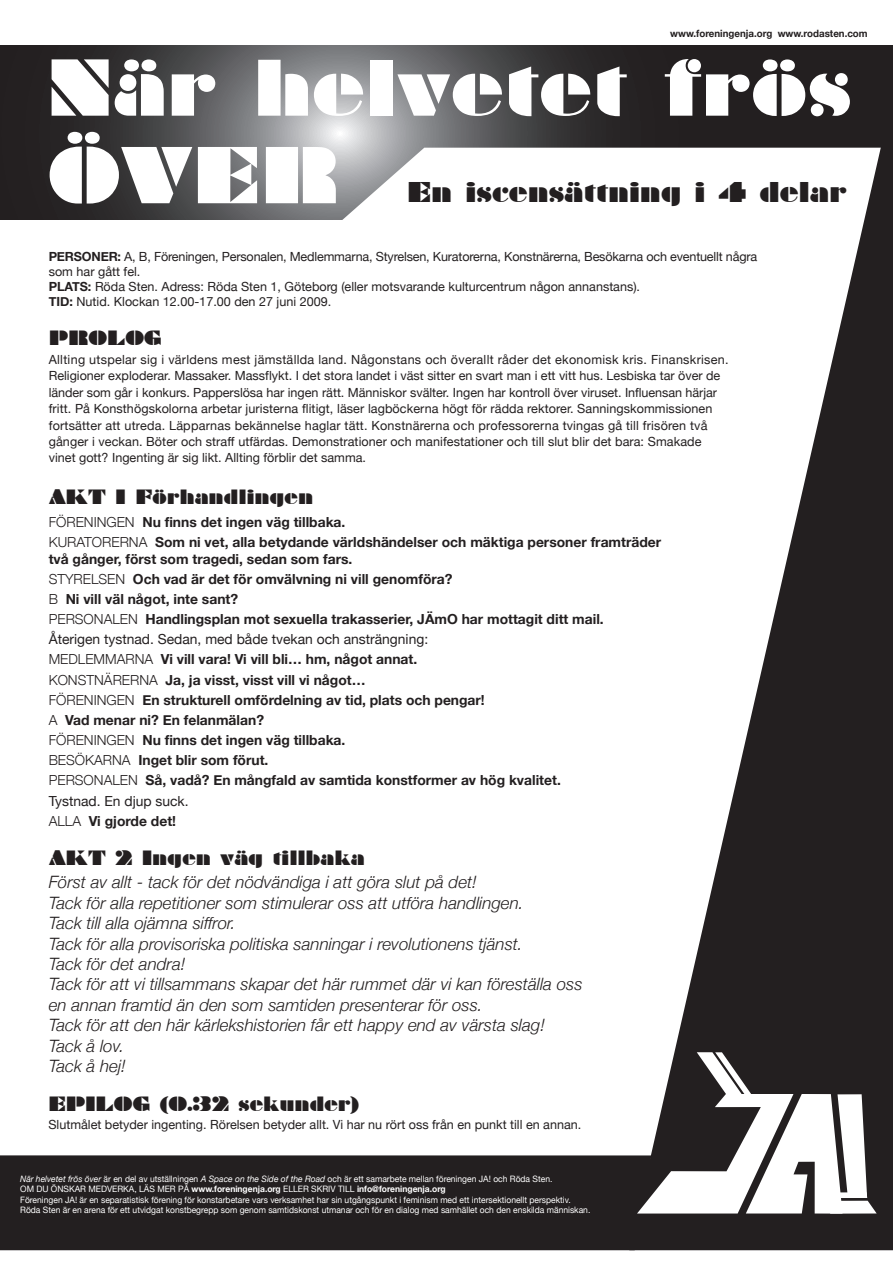
<style>
.page{position:relative;width:893px;height:1263px;background:#fff}
.page>*{position:absolute;margin:0;border:0;box-sizing:border-box;transform-origin:0 0}
.t1{font:73.05px/87.6px "Braggadocio";letter-spacing:.005em;color:#fff}
.t2{font:26.1px "Braggadocio";color:#231f20}
.t3{font:18.9px "Braggadocio";color:#231f20}
.t4{font:italic 300 16.95px/20.4px "Helvetica Neue";color:#231f20}
.t5{font:700 13.8px/20.1px "Helvetica Neue";color:#231f20}
.t6{font:12.6px/16.4px "Helvetica Neue";color:#231f20}
.t7{font:700 10.05px "Helvetica Neue";color:#231f20;scale:.96 1}
.t8{font:8.85px/10.6px "Helvetica Neue";color:#fff;scale:.96 1}
.s1{font-weight:700}
.s2{font-weight:300}
.s3{font-weight:400}
.s4{font-style:italic}
</style>
<div class="page">
<div style="left:0;top:1155px;width:629px;height:95px;background:#231f20"></div>
<svg style="left:0;top:46px;width:893px;height:174px;background:#504f50"></svg>
<svg style="left:321px;top:148px;width:308px;height:72px"></svg>
<svg style="left:629px;top:100px;width:264px;height:1150px"></svg>
<svg style="left:637px;top:1052px;width:240px;height:162px"></svg>
<p class="t7" style="left:670px;top:28px;width:207px">www.foreningenja.org www.rodasten.com</p>
<h1 class="t1" style="left:47px;top:44px;width:805px">När helvetet frös<br>ÖVER</h1>
<h2 class="t2" style="left:407px;top:176px;width:441px">En iscensättning i 4 delar</h2>
<p class="t6" style="left:49px;top:249px;width:710px;line-height:15.1px"><span class="s1">PERSONER:</span> A, B, Föreningen, Personalen, Medlemmarna, Styrelsen, Kuratorerna, Konstnärerna, Besökarna och eventuellt några som har gått fel.<br><span class="s1">PLATS:</span> Röda Sten. Adress: Röda Sten 1, Göteborg (eller motsvarande kulturcentrum någon annanstans).<br><span class="s1">TID:</span> Nutid. Klockan 12.00-17.00 den 27 juni 2009.</p>
<h3 class="t3" style="left:49px;top:326px;width:114px">PROLOG</h3>
<p class="t6" style="left:49px;top:351px;width:681px">Allting utspelar sig i världens mest jämställda land. Någonstans och överallt råder det ekonomisk kris. Finanskrisen.<br>Religioner exploderar. Massaker. Massflykt. I det stora landet i väst sitter en svart man i ett vitt hus. Lesbiska tar över de länder som går i konkurs. Papperslösa har ingen rätt. Människor svälter. Ingen har kontroll över viruset. Influensan härjar fritt. På Konsthögskolorna arbetar juristerna flitigt, läser lagböckerna högt för rädda rektorer. Sanningskommissionen fortsätter att utreda. Läpparnas bekännelse haglar tätt. Konstnärerna och professorerna tvingas gå till frisören två gånger i veckan. Böter och straff utfärdas. Demonstrationer och manifestationer och till slut blir det bara: Smakade vinet gott? Ingenting är sig likt. Allting förblir det samma.</p>
<h3 class="t3" style="left:49px;top:485px;width:266px">AKT 1 Förhandlingen</h3>
<p class="t5" style="left:49px;top:511px;width:614px"><span class="s2">FÖRENINGEN</span> Nu finns det ingen väg tillbaka.<br><span class="s2">KURATORERNA</span> Som ni vet, alla betydande världshändelser och mäktiga personer framträder</p>
<p class="t5" style="left:49px;top:548px;width:557px">två gånger, först som tragedi, sedan som fars.<br><span class="s2">STYRELSEN</span> Och vad är det för omvälvning ni vill genomföra?<br><span class="s2">B</span> Ni vill väl något, inte sant?<br><span class="s2">PERSONALEN</span> Handlingsplan mot sexuella trakasserier, JÄmO har mottagit ditt mail.<br><span class="s3">Återigen tystnad. Sedan, med både tvekan och ansträngning:<br></span><span class="s2">MEDLEMMARNA</span> Vi vill vara! Vi vill bli… hm, något annat.<br><span class="s2">KONSTNÄRERNA</span> Ja, ja visst, visst vill vi något…<br><span class="s2">FÖRENINGEN</span> En strukturell omfördelning av tid, plats och pengar!<br><span class="s2">A</span> Vad menar ni? En felanmälan?<br><span class="s2">FÖRENINGEN</span> Nu finns det ingen väg tillbaka.<br><span class="s2">BESÖKARNA</span> Inget blir som förut.<br><span class="s2">PERSONALEN</span> Så, vadå? En mångfald av samtida konstformer av hög kvalitet.<br><span class="s3">Tystnad. En djup suck.<br></span><span class="s2">ALLA</span> Vi gjorde det!</p>
<h3 class="t3" style="left:49px;top:846px;width:317px">AKT 2 Ingen väg tillbaka</h3>
<p class="t4" style="left:49px;top:872px;width:535px">Först av allt - tack för det nödvändiga i att göra slut på det!<br>Tack för alla repetitioner som stimulerar oss att utföra handlingen.<br>Tack till alla ojämna siffror.<br>Tack för alla provisoriska politiska sanningar i revolutionens tjänst.<br>Tack för det andra!<br>Tack för att vi tillsammans skapar det här rummet där vi kan föreställa oss en annan framtid än den som samtiden presenterar för oss.<br>Tack för att den här kärlekshistorien får ett happy end av värsta slag!<br>Tack å lov.<br>Tack å hej!</p>
<h3 class="t3" style="left:48px;top:1092px;width:312px">EPILOG (0.32 sekunder)</h3>
<p class="t6" style="left:48px;top:1116px;width:534px">Slutmålet betyder ingenting. Rörelsen betyder allt. Vi har nu rört oss från en punkt till en annan.</p>
<p class="t8" style="left:20px;top:1173px;width:595px"><span class="s4">När helvetet frös över</span> är en del av utställningen <span class="s4">A Space on the Side of the Road</span> och är ett samarbete mellan föreningen JA! och Röda Sten.<br>OM DU ÖNSKAR MEDVERKA, LÄS MER PÅ <span class="s1">www.foreningenja.org</span> ELLER SKRIV TILL <span class="s1">info@foreningenja.org<br></span>Föreningen JA! är en separatistisk förening för konstarbetare vars verksamhet har sin utgångspunkt i feminism med ett intersektionellt perspektiv.<br>Röda Sten är en arena för ett utvidgat konstbegrepp som genom samtidskonst utmanar och för en dialog med samhället och den enskilda människan.</p>
</div>
